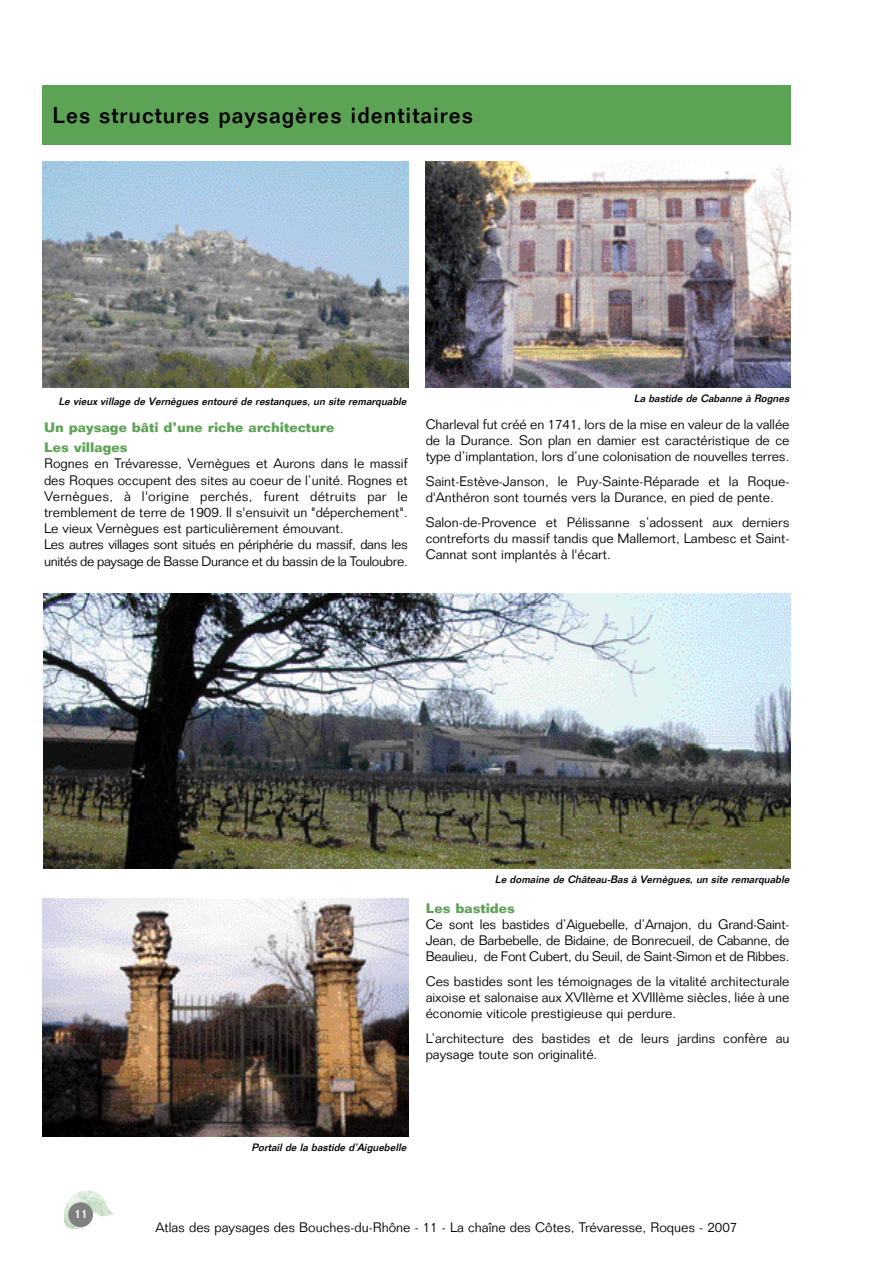
<style>
.page{position:relative;width:893px;height:1263px;background:#fff}
.page>*{position:absolute;margin:0;border:0;box-sizing:border-box;transform-origin:0 0}
.t1{font:500 22.5px "Folio";letter-spacing:.045em;color:#000}
.t2{font:300 13.5px/16.2px "Folio";color:#000;text-align:justify}
.t3{font:700 13.5px/20.4px "Folio";color:#5da356}
.t4{font:500 12px "Folio";color:#fff}
.t5{font:italic 500 10.5px "Folio";color:#000}
</style>
<div class="page">
<img style="left:64px;top:1190px;width:50px;height:39px">
<div style="left:68px;top:1202px;width:25px;height:25px;background:#808080;border-radius:50%"></div>
<div style="left:43px;top:85px;width:748px;height:60px;background:#5da356"></div>
<img style="left:43px;top:162px;width:365px;height:225px">
<img style="left:43px;top:593px;width:748px;height:275px">
<img style="left:425px;top:162px;width:366px;height:225px">
<img style="left:43px;top:899px;width:365px;height:238px">
<h1 class="t1" style="left:53px;top:107px;width:422px">Les structures paysagères identitaires</h1>
<p class="t5" style="left:58px;top:398px;width:352px">Le vieux village de Vernègues entouré de restanques, un site remarquable</p>
<p class="t5" style="left:634px;top:394px;width:159px">La bastide de Cabanne à Rognes</p>
<p class="t3" style="left:44px;top:418px;width:292px">Un paysage bâti d’une riche architecture<br>Les villages</p>
<p class="t2" style="left:44px;top:457px;width:365px;text-align:left">Rognes en Trévaresse, Vernègues et Aurons dans le massif des Roques occupent des sites au coeur de l’unité. Rognes et Vernègues, à l'origine perchés, furent détruits par le tremblement de terre de 1909. Il s'ensuivit un "déperchement".<br>Le vieux Vernègues est particulièrement émouvant.<br>Les autres villages sont situés en périphérie du massif, dans les unités de paysage de Basse Durance et du bassin de la Touloubre.</p>
<p class="t2" style="left:426px;top:417px;width:365px">Charleval fut créé en 1741, lors de la mise en valeur de la vallée de la Durance. Son plan en damier est caractéristique de ce type d’implantation, lors d’une colonisation de nouvelles terres.</p>
<p class="t2" style="left:426px;top:474px;width:365px">Saint-Estève-Janson, le Puy-Sainte-Réparade et la Roque&shy;d'Anthéron sont tournés vers la Durance, en pied de pente.</p>
<p class="t2" style="left:426px;top:515px;width:365px">Salon-de-Provence et Pélissanne s’adossent aux derniers contreforts du massif tandis que Mallemort, Lambesc et Saint-Cannat sont implantés à l'écart.</p>
<p class="t4" style="left:74px;top:1209px;width:15px">11</p>
<p class="t5" style="left:495px;top:875px;width:298px">Le domaine de Château-Bas à Vernègues, un site remarquable</p>
<p class="t3" style="left:426px;top:899px;width:91px">Les bastides</p>
<p class="t2" style="left:426px;top:918px;width:365px">Ce sont les bastides d’Aiguebelle, d’Arnajon, du Grand-Saint-Jean, de Barbebelle, de Bidaine, de Bonrecueil, de Cabanne, de Beaulieu, de Font Cubert, du Seuil, de Saint-Simon et de Ribbes.</p>
<p class="t2" style="left:426px;top:975px;width:365px">Ces bastides sont les témoignages de la vitalité architecturale aixoise et salonaise aux XVIIème et XVIIIème siècles, liée à une économie viticole prestigieuse qui perdure.</p>
<p class="t2" style="left:426px;top:1032px;width:365px">L’architecture des bastides et de leurs jardins confère au paysage toute son originalité.</p>
<p class="t5" style="left:252px;top:1144px;width:159px">Portail de la bastide d’Aiguebelle</p>
<p class="t2" style="left:156px;top:1220px;width:583px">Atlas des paysages des Bouches-du-Rhône - 11 - La chaîne des Côtes, Trévaresse, Roques - 2007</p>
</div>
